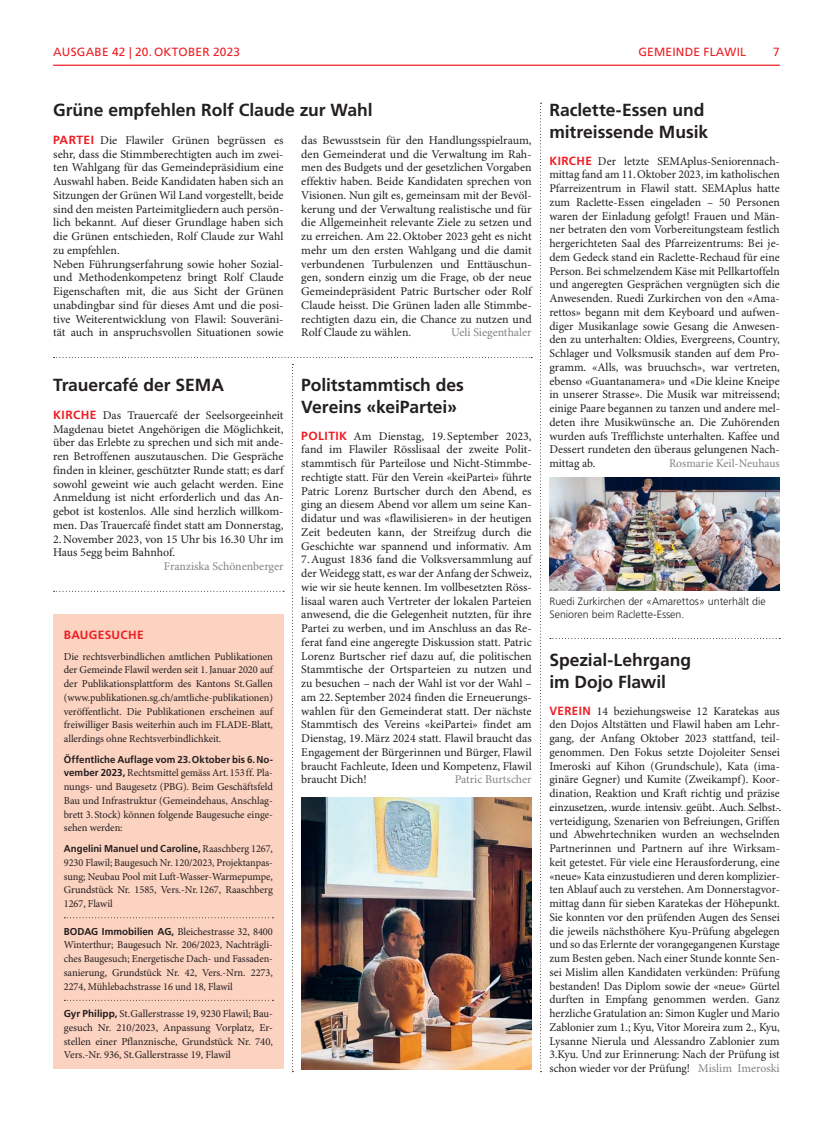
<style>
.page{position:relative;width:833px;height:1134px;background:#fff}
.page>*{position:absolute;margin:0;border:0;box-sizing:border-box;transform-origin:0 0}
.t1{font:700 17.5px/21.2px "Frutiger LT Std";letter-spacing:-.005em;color:#231f20}
.t2{font:11.88px/13.8px "Minion Pro";color:#231f20;text-align:justify}
.t3{font:11.88px "Minion Pro";color:#808285}
.t4{font:11.88px "Frutiger LT Std";letter-spacing:.02em;color:#ee1d23}
.t5{font:700 11.88px "Frutiger LT Std";letter-spacing:.03em;color:#ee1d23}
.t6{font:10.62px/13.8px "Minion Pro";letter-spacing:-.005em;color:#231f20;text-align:justify}
.t7{font:300 10.62px/13.8px "Frutiger LT Std";color:#231f20}
.t8{font:700 10px "Frutiger LT Std";letter-spacing:.005em;color:#231f20;scale:.96 1}
.t9{font:700 10px "Frutiger LT Std";letter-spacing:.005em;color:#231f20}
.s1{font-family:"Frutiger LT Std";font-weight:700;color:#ee1d23}
.s2{font-family:"Frutiger LT Std";font-weight:700;font-size:10px}
.s3{font-family:"Minion Pro";font-weight:400;font-size:10.62px}
.s4{color:#808285}
</style>
<div class="page">
<hr style="left:53px;top:65px;width:727px;height:1px;background:#ee1d23">
<svg style="left:540px;top:103px;width:1px;height:969px"></svg>
<svg style="left:292px;top:364px;width:1px;height:708px"></svg>
<svg style="left:54px;top:357px;width:478px;height:1px"></svg>
<svg style="left:550px;top:638px;width:230px;height:1px"></svg>
<svg style="left:550px;top:810px;width:230px;height:1px"></svg>
<svg style="left:54px;top:591px;width:230px;height:1px"></svg>
<img style="left:301px;top:797px;width:231px;height:272px">
<div style="left:53px;top:614px;width:230px;height:455px;background:#fcd2c0"></div>
<svg style="left:64px;top:917px;width:209px;height:1px"></svg>
<svg style="left:64px;top:1000px;width:209px;height:1px"></svg>
<img style="left:549px;top:477px;width:231px;height:114px">
<p class="t4" style="left:53px;top:45px;width:18px">AUSGABE</p>
<p class="t4" style="left:112px;top:45px;width:69px">42 | 20. OKTOBER</p>
<p class="t4" style="left:213px;top:45px;width:29px">2023</p>
<p class="t4" style="left:638px;top:45px;width:109px">GEMEINDE FLAWIL</p>
<p class="t4" style="left:773px;top:45px;width:8px">7</p>
<h1 class="t1" style="left:53px;top:100px;width:321px">Grüne empfehlen Rolf Claude zur Wahl</h1>
<p class="t2" style="left:53px;top:134px;width:232px;text-align:left"><span class="s1">PARTEI</span> Die Flawiler Grünen begrüssen es sehr, dass die Stimmberechtigten auch im zwei&shy;ten Wahlgang für das Gemeindepräsidium eine Auswahl haben. Beide Kandidaten haben sich an Sitzungen der Grünen Wil Land vorgestellt, beide sind den meisten Parteimitgliedern auch persön&shy;lich bekannt. Auf dieser Grundlage haben sich die Grünen entschieden, Rolf Claude zur Wahl zu empfehlen.<br>Neben Führungserfahrung sowie hoher Sozial&shy;und Methodenkompetenz bringt Rolf Claude Eigenschaften mit, die aus Sicht der Grünen unabdingbar sind für dieses Amt und die posi&shy;tive Weiterentwicklung von Flawil: Souveräni&shy;tät auch in anspruchsvollen Situationen sowie</p>
<p class="t2" style="left:301px;top:134px;width:232px">das Bewusstsein für den Handlungsspielraum, den Gemeinderat und die Verwaltung im Rah&shy;men des Budgets und der gesetzlichen Vorgaben effektiv haben. Beide Kandidaten sprechen von Visionen. Nun gilt es, gemeinsam mit der Bevöl&shy;kerung und der Verwaltung realistische und für die Allgemeinheit relevante Ziele zu setzen und zu erreichen. Am 22.Oktober 2023 geht es nicht mehr um den ersten Wahlgang und die damit verbundenen Turbulenzen und Enttäuschun&shy;gen, sondern einzig um die Frage, ob der neue Gemeindepräsident Patric Burtscher oder Rolf Claude heisst. Die Grünen laden alle Stimmbe&shy;rechtigten dazu ein, die Chance zu nutzen und Rolf Claude zu wählen.</p>
<p class="t3" style="left:451px;top:325px;width:82px">Ueli Siegenthaler</p>
<h1 class="t1" style="left:53px;top:375px;width:172px">Trauercafé der SEMA</h1>
<p class="t2" style="left:53px;top:409px;width:232px"><span class="s1">KIRCHE</span> Das Trauercafé der Seelsorgeeinheit Magdenau bietet Angehörigen die Möglichkeit, über das Erlebte zu sprechen und sich mit ande&shy;ren Betroffenen auszutauschen. Die Gespräche finden in kleiner, geschützter Runde statt; es darf sowohl geweint wie auch gelacht werden. Eine Anmeldung ist nicht erforderlich und das An&shy;gebot ist kostenlos. Alle sind herzlich willkom&shy;men. Das Trauercafé findet statt am Donnerstag,</p>
<p class="t2" style="left:53px;top:532px;width:232px">2. -November 2023, von 15 Uhr bis 16.30 Uhr im<br>Haus 5egg beim Bahnhof.</p>
<p class="t3" style="left:164px;top:559px;width:121px">Franziska Schönenberger</p>
<p class="t5" style="left:64px;top:628px;width:81px">BAUGESUCHE</p>
<p class="t6" style="left:64px;top:650px;width:211px">Die rechtsverbindlichen amtlichen Publikationen der Gemeinde Flawil werden seit 1.Januar 2020 auf der Publikationsplattform des Kantons St.Gallen (www.publikationen.sg.ch/amtliche-publikationen) veröffentlicht. Die Publikationen erscheinen auf freiwilliger Basis weiterhin auch im FLADE-Blatt, allerdings ohne Rechtsverbindlichkeit.</p>
<p class="t9" style="left:64px;top:753px;width:211px">Öffentliche Auflage vom 23.Oktober bis 6.No-</p>
<p class="t6" style="left:64px;top:767px;width:211px"><span class="s2">vember 2023,</span> Rechtsmittel gemäss Art.153ff. Pla&shy;nungs- und Baugesetz (PBG). Beim Geschäftsfeld Bau und Infrastruktur (Gemeindehaus, Anschlag&shy;brett 3.Stock) können folgende Baugesuche einge&shy;sehen werden:</p>
<p class="t8" style="left:64px;top:843px;width:219px">Angelini Manuel und Caroline, <span class="s3">Raaschberg 1267,</span></p>
<p class="t6" style="left:64px;top:856px;width:211px">9230 Flawil; Baugesuch Nr. 120/2023, Projektanpas&shy;sung; Neubau Pool mit Luft-Wasser-Warmepumpe, Grundstück Nr. 1585, Vers.-Nr.1267, Raaschberg 1267, Flawil</p>
<p class="t6" style="left:64px;top:925px;width:211px"><span class="s2">BODAG Immobilien AG,</span> Bleichestrasse 32, 8400<br>Winterthur; Baugesuch Nr. 206/2023, Nachträgli&shy;ches Baugesuch; Energetische Dach- und Fassaden&shy;sanierung, Grundstück Nr. 42, Vers.-Nrn. 2273, 2274, Mühlebachstrasse 16 und 18, Flawil</p>
<p class="t6" style="left:64px;top:1007px;width:211px"><span class="s2">Gyr Philipp,</span> St.Gallerstrasse 19, 9230 Flawil; Bau&shy;gesuch Nr. 210/2023, Anpassung Vorplatz, Er&shy;stellen einer Pflanznische, Grundstück Nr. 740, Vers.-Nr. 936, St.Gallerstrasse 19, Flawil</p>
<h1 class="t1" style="left:301px;top:375px;width:164px">Politstammtisch des<br>Vereins «keiPartei»</h1>
<p class="t2" style="left:301px;top:429px;width:232px"><span class="s1">POLITIK</span> Am Dienstag, 19. September 2023, fand im Flawiler Rösslisaal der zweite Polit&shy;stammtisch für Parteilose und Nicht-Stimmbe&shy;rechtigte statt. Für den Verein «keiPartei» führte Patric Lorenz Burtscher durch den Abend, es ging an diesem Abend vor allem um seine Kan&shy;didatur und was «flawilisieren» in der heutigen Zeit bedeuten kann, der Streifzug durch die Geschichte war spannend und informativ. Am 7.August 1836 fand die Volksversammlung auf der Weidegg statt, es war der Anfang der Schweiz, wie wir sie heute kennen. Im vollbesetzten Röss&shy;lisaal waren auch Vertreter der lokalen Parteien anwesend, die die Gelegenheit nutzten, für ihre Partei zu werben, und im Anschluss an das Re&shy;ferat fand eine angeregte Diskussion statt. Patric Lorenz Burtscher rief dazu auf, die politischen Stammtische der Ortsparteien zu nutzen und zu besuchen – nach der Wahl ist vor der Wahl – am 22. September 2024 finden die Erneuerungs&shy;wahlen für den Gemeinderat statt. Der nächste Stammtisch des Vereins «keiPartei» findet am Dienstag, 19.März 2024 statt. Flawil braucht das Engagement der Bürgerinnen und Bürger, Flawil braucht Fachleute, Ideen und Kompetenz, Flawil braucht Dich!</p>
<p class="t3" style="left:455px;top:772px;width:78px">Patric Burtscher</p>
<h1 class="t1" style="left:549px;top:100px;width:160px">Raclette-Essen und mitreissende Musik</h1>
<p class="t2" style="left:549px;top:154px;width:232px"><span class="s1">KIRCHE</span> Der letzte SEMAplus-Seniorennach&shy;mittag fand am 11.Oktober 2023, im katholischen Pfarreizentrum in Flawil statt. SEMAplus hatte zum Raclette-Essen eingeladen – 50 Personen waren der Einladung gefolgt! Frauen und Män&shy;ner betraten den vom Vorbereitungsteam festlich hergerichteten Saal des Pfarreizentrums: Bei je&shy;dem Gedeck stand ein Raclette-Rechaud für eine Person. Bei schmelzendem Käse mit Pellkartoffeln und angeregten Gesprächen vergnügten sich die Anwesenden. Ruedi Zurkirchen von den «Ama&shy;rettos» begann mit dem Keyboard und aufwen&shy;diger Musikanlage sowie Gesang die Anwesen&shy;den zu unterhalten: Oldies, Evergreens, Country, Schlager und Volksmusik standen auf dem Pro&shy;gramm. «Alls, was bruuchsch», war vertreten, ebenso «Guantanamera» und «Die kleine Kneipe in unserer Strasse». Die Musik war mitreissend; einige Paare begannen zu tanzen und andere mel&shy;deten ihre Musikwünsche an. Die Zuhörenden wurden aufs Trefflichste unterhalten. Kaffee und Dessert rundeten den überaus gelungenen Nach&shy;mittag ab.</p>
<p class="t3" style="left:669px;top:456px;width:112px">Rosmarie Keil-Neuhaus</p>
<p class="t7" style="left:549px;top:594px;width:218px">Ruedi Zurkirchen der «Amarettos» unterhält die<br>Senioren beim Raclette-Essen.</p>
<h1 class="t1" style="left:549px;top:650px;width:143px">Spezial-Lehrgang im Dojo Flawil</h1>
<p class="t2" style="left:549px;top:704px;width:232px"><span class="s1">VEREIN</span> 14 beziehungsweise 12 Karatekas aus den Dojos Altstätten und Flawil haben am Lehr&shy;gang, der Anfang Oktober 2023 stattfand, teil&shy;genommen. Den Fokus setzte Dojoleiter Sensei Imeroski auf Kihon (Grundschule), Kata (ima&shy;ginäre Gegner) und Kumite (Zweikampf). Koor&shy;dination, Reaktion und Kraft richtig und präzise einzusetzen, wurde intensiv geübt. Auch Selbst&shy;verteidigung, Szenarien von Befreiungen, Griffen und Abwehrtechniken wurden an wechselnden Partnerinnen und Partnern auf ihre Wirksam&shy;keit getestet. Für viele eine Herausforderung, eine «neue» Kata einzustudieren und deren komplizier&shy;ten Ablauf auch zu verstehen. Am Donnerstagvor&shy;mittag dann für sieben Karatekas der Höhepunkt.<br>Sie konnten vor den prüfenden Augen des Sensei die jeweils nächsthöhere Kyu-Prüfung abgelegen und so das Erlernte der vorangegangenen Kurstage zum Besten geben. Nach einer Stunde konnte Sen&shy;sei Mislim allen Kandidaten verkünden: Prüfung bestanden! Das Diplom sowie der «neue» Gürtel durften in Empfang genommen werden. Ganz herzliche Gratulation an: Simon Kugler und Mario Zablonier zum 1.; Kyu, Vitor Moreira zum 2., Kyu, Lysanne Nierula und Alessandro Zablonier zum 3.Kyu. Und zur Erinnerung: Nach der Prüfung ist schon wieder vor der Prüfung! <span class="s4">Mislim Imeroski</span></p>
</div>
